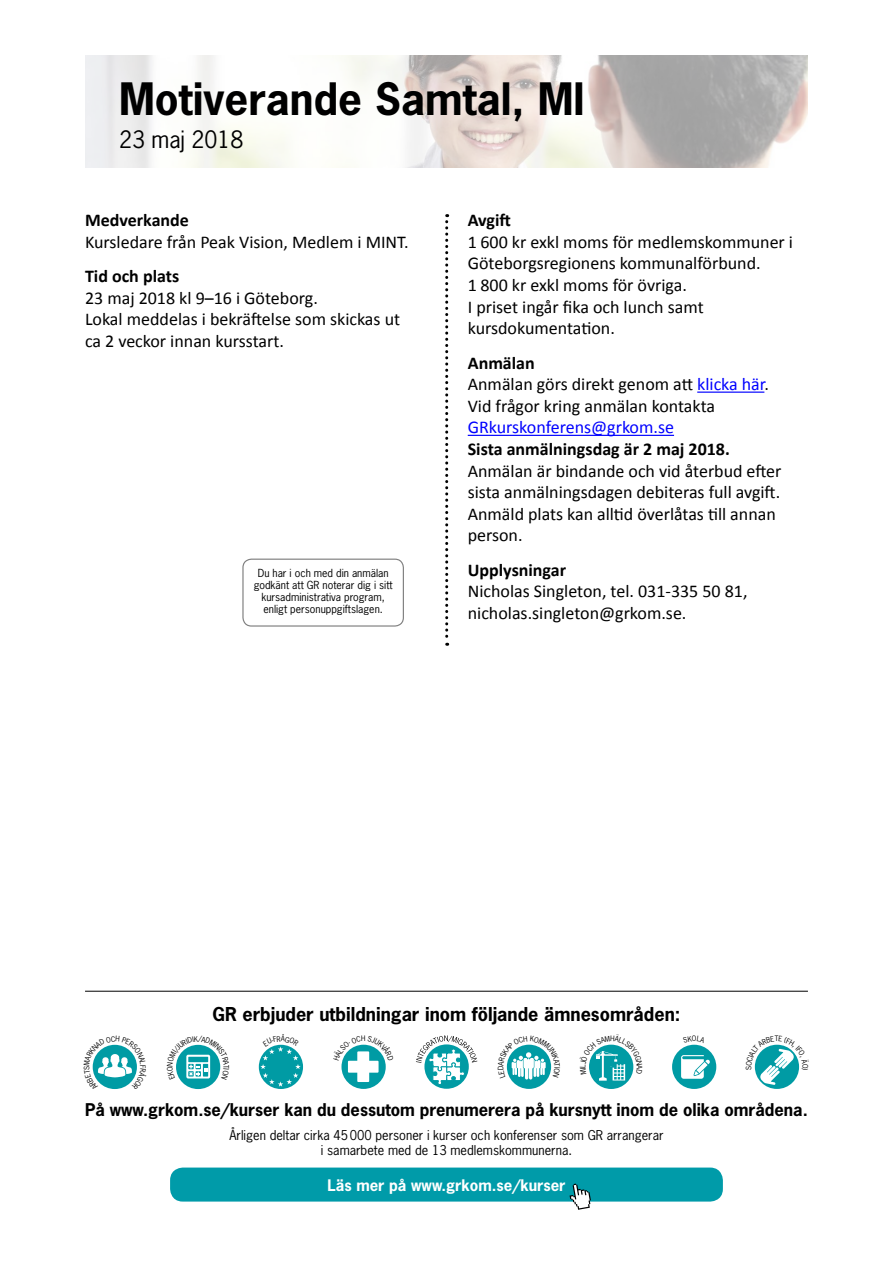
<style>
.page{position:relative;width:893px;height:1263px;background:#fff}
.page>*{position:absolute;margin:0;border:0;box-sizing:border-box;transform-origin:0 0}
.t1{font:700 42px "News Gothic";color:#000}
.t2{font:22.5px "News Gothic";color:#000}
.t3{font:18px/21.6px "Calibri";color:#000}
.t4{font:700 18px "Calibri";color:#000}
.t5{font:700 18px "News Gothic";color:#000}
.t6{font:18px "Calibri";color:#00f}
.t7{font:700 16.5px "News Gothic";color:#000}
.t8{font:700 15px "News Gothic";color:#fff}
.t9{font:12.75px/15px "News Gothic";color:#000;text-align:center}
.t10{font:10.5px/12px "News Gothic";color:#000;text-align:center}
.s1{font-weight:700}
.s2{color:#00f}
</style>
<div class="page">
<svg style="left:445px;top:214px;width:3px;height:432px"></svg>
<hr style="left:697px;top:392px;width:67px;height:1px;background:#00f">
<hr style="left:468px;top:435px;width:206px;height:1px;background:#00f">
<div style="left:242px;top:559px;width:162px;height:68px;border:1px solid #000;border-radius:9px"></div>
<img style="left:85px;top:55px;width:723px;height:113px">
<hr style="left:85px;top:991px;width:723px;height:1px;background:#000">
<div style="left:170px;top:1167px;width:553px;height:34px;background:#009ba9;border-radius:13px"></div>
<svg style="left:570px;top:1183px;width:21px;height:27px"></svg>
<div style="left:176px;top:1045px;width:44px;height:44px;background:#009ba4;border-radius:50%"></div>
<div style="left:589px;top:1045px;width:44px;height:44px;background:#009ba4;border-radius:50%"></div>
<div style="left:259px;top:1045px;width:44px;height:44px;background:#009ba4;border-radius:50%"></div>
<div style="left:341px;top:1045px;width:45px;height:44px;background:#009ba4;border-radius:50%"></div>
<div style="left:507px;top:1045px;width:44px;height:44px;background:#009ba4;border-radius:50%"></div>
<div style="left:755px;top:1045px;width:44px;height:44px;background:#009ba4;border-radius:50%"></div>
<div style="left:672px;top:1045px;width:44px;height:44px;background:#009ba4;border-radius:50%"></div>
<svg style="left:681px;top:1055px;width:29px;height:24px"></svg>
<svg style="left:424px;top:1044px;width:45px;height:45px"></svg>
<svg style="left:416px;top:1035px;width:61px;height:50px"></svg>
<svg style="left:176px;top:1044px;width:45px;height:36px"></svg>
<svg style="left:589px;top:1044px;width:45px;height:37px"></svg>
<svg style="left:92px;top:1044px;width:45px;height:45px"></svg>
<svg style="left:260px;top:1044px;width:41px;height:43px"></svg>
<svg style="left:341px;top:1044px;width:45px;height:38px"></svg>
<svg style="left:506px;top:1044px;width:46px;height:35px"></svg>
<svg style="left:754px;top:1044px;width:46px;height:41px"></svg>
<h1 class="t1" style="left:119px;top:71px;width:467px">Motiverande Samtal, MI</h1>
<p class="t2" style="left:119px;top:125px;width:126px">23 maj 2018</p>
<p class="t4" style="left:85px;top:209px;width:105px">Medverkande</p>
<p class="t3" style="left:85px;top:231px;width:325px">Kursledare från Peak Vision, Medlem i MINT.</p>
<p class="t4" style="left:85px;top:265px;width:96px">Tid och plats</p>
<p class="t3" style="left:85px;top:287px;width:317px">23 maj 2018 kl 9–16 i Göteborg.<br>Lokal meddelas i bekräftelse som skickas ut ca 2 veckor innan kursstart.</p>
<p class="t10" style="left:254px;top:567px;width:141px">Du har i och med din anmälan godkänt att GR noterar dig i sitt kursadministrativa program, enligt personuppgiftslagen.</p>
<p class="t4" style="left:468px;top:209px;width:45px">Avgift</p>
<p class="t3" style="left:468px;top:231px;width:327px">1 600 kr exkl moms för medlemskommuner i<br>Göteborgsregionens kommunalförbund.<br>1 800 kr exkl moms för övriga.<br>I priset ingår fika och lunch samt kursdokumentation.</p>
<p class="t3" style="left:468px;top:352px;width:303px"><span class="s1">Anmälan<br></span>Anmälan görs direkt genom att <span class="s2">klicka här</span>.<br>Vid frågor kring anmälan kontakta</p>
<p class="t6" style="left:468px;top:416px;width:208px">GRkurskonferens@grkom.se</p>
<p class="t4" style="left:468px;top:437px;width:264px">Sista anmälningsdag är 2 maj 2018.</p>
<p class="t3" style="left:468px;top:460px;width:315px">Anmälan är bindande och vid återbud efter sista anmälningsdagen debiteras full avgift.<br>Anmäld plats kan alltid överlåtas till annan person.</p>
<p class="t4" style="left:468px;top:558px;width:100px">Upplysningar</p>
<p class="t3" style="left:468px;top:581px;width:281px">Nicholas Singleton, tel. 031-335 50 81, nicholas.singleton@grkom.se.</p>
<p class="t5" style="left:213px;top:1002px;width:469px">GR erbjuder utbildningar inom följande ämnesområden:</p>
<p class="t7" style="left:85px;top:1099px;width:724px">På www.grkom.se/kurser kan du dessutom prenumerera på kursnytt inom de olika områdena.</p>
<p class="t9" style="left:229px;top:1127px;width:436px">Årligen deltar cirka 45000 personer i kurser och konferenser som GR arrangerar i samarbete med de 13 medlemskommunerna.</p>
<p class="t8" style="left:327px;top:1175px;width:240px">Läs mer på www.grkom.se/kurser</p>
</div>
